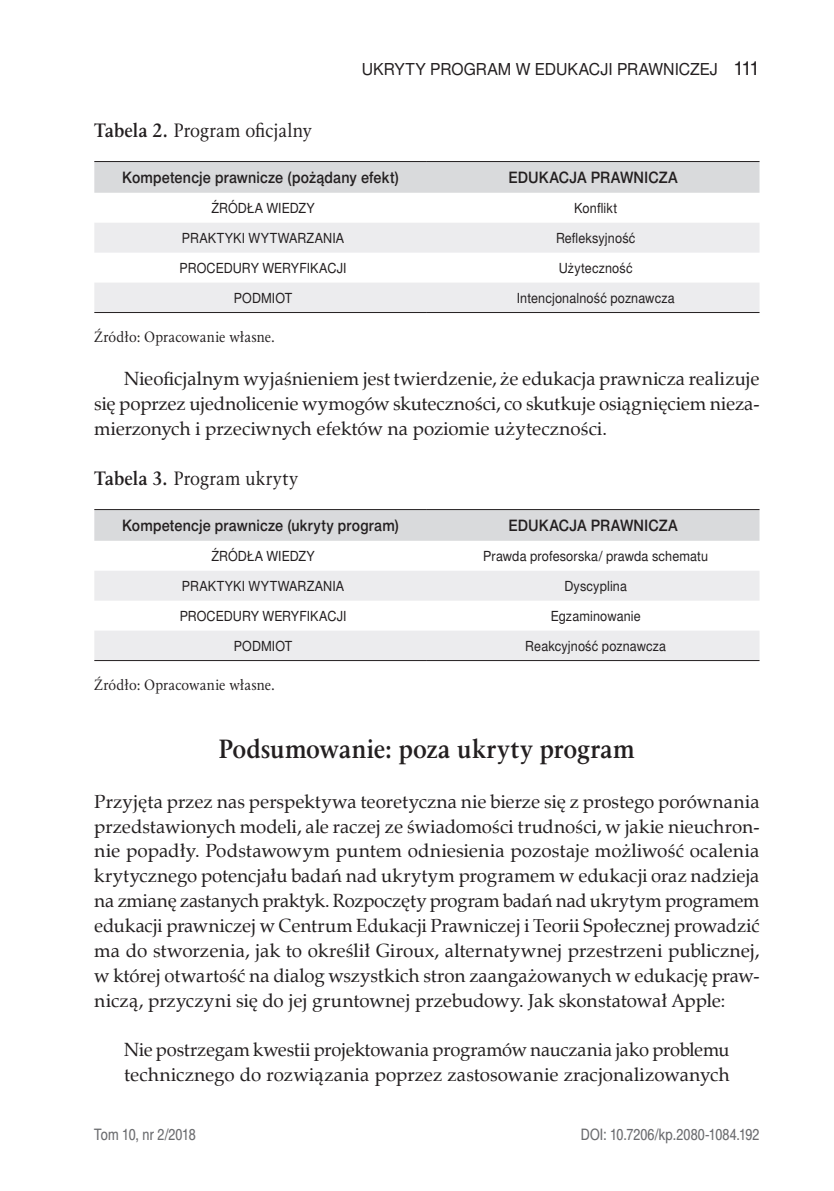
<style>
.page{position:relative;width:834px;height:1191px;background:#fff}
.page>*{position:absolute;margin:0;border:0;box-sizing:border-box;transform-origin:0 0}
.t1{font:700 26.25px "Classic EFN";color:#231f20;scale:.9 1}
.t2{font:19.25px "Classic EFN";letter-spacing:.015em;color:#231f20;scale:.9 1}
.t3{font:18.72px/24.8px "Zapf Calligr EU";letter-spacing:-.005em;color:#231f20;text-align:justify}
.t4{font:16.62px "Switzer EFN";letter-spacing:.005em;color:#231f20;scale:.95 1}
.t5{font:15.75px "Switzer EFN Medium";letter-spacing:.01em;color:#231f20;scale:.9 1}
.t6{font:15.75px "Switzer Cnd EFN";color:#6c6d70}
.t7{font:15.75px "Switzer Cnd EFN";letter-spacing:-.02em;color:#6c6d70}
.t8{font:14.88px "Classic EFN";letter-spacing:.005em;color:#231f20;scale:.9 1}
.t9{font:14px "Switzer EFN";letter-spacing:.015em;color:#231f20;scale:.9 1}
.s1{font-family:"Switzer Cnd EFN";font-size:19.25px}
.s2{font-weight:700}
</style>
<div class="page">
<svg style="left:94px;top:162px;width:665px;height:31px;background:#d9dadc"></svg>
<svg style="left:94px;top:223px;width:665px;height:89px;fill:#ececee"></svg>
<hr style="left:94px;top:161px;width:333px;height:1px;background:#231f20">
<hr style="left:427px;top:161px;width:332px;height:1px;background:#231f20">
<hr style="left:94px;top:312px;width:333px;height:1px;background:#231f20">
<hr style="left:427px;top:312px;width:332px;height:1px;background:#231f20">
<div style="left:94px;top:510px;width:665px;height:31px;background:#d9dadc"></div>
<svg style="left:94px;top:571px;width:665px;height:89px;fill:#ececee"></svg>
<hr style="left:94px;top:509px;width:333px;height:1px;background:#231f20">
<hr style="left:427px;top:509px;width:332px;height:1px;background:#231f20">
<hr style="left:94px;top:660px;width:333px;height:1px;background:#231f20">
<hr style="left:427px;top:660px;width:332px;height:1px;background:#231f20">
<p class="t4" style="left:361px;top:60px;width:420px">Ukryty program w edukacji prawniczej <span class="s1">111</span></p>
<p class="t2" style="left:94px;top:119px;width:243px"><span class="s2">Tabela 2.</span> Program oficjalny</p>
<p class="t5" style="left:122px;top:168px;width:309px">Kompetencje prawnicze (pożądany efekt)</p>
<p class="t5" style="left:508px;top:168px;width:190px">EDUKACJA PRAWNICZA</p>
<p class="t9" style="left:211px;top:200px;width:72px">ŹRÓDŁA WIEDZY</p>
<p class="t9" style="left:574px;top:200px;width:49px">Konflikt</p>
<p class="t9" style="left:182px;top:229px;width:38px">PRAKTYKI</p>
<p class="t9" style="left:248px;top:229px;width:13px">WYTW</p>
<p class="t9" style="left:289px;top:229px;width:63px">ARZANIA</p>
<p class="t9" style="left:556px;top:229px;width:90px">Refleksyjność</p>
<p class="t9" style="left:180px;top:259px;width:51px">PROCEDURY</p>
<p class="t9" style="left:262px;top:259px;width:12px">WERY</p>
<p class="t9" style="left:299px;top:259px;width:48px">FIKACJI</p>
<p class="t9" style="left:558px;top:259px;width:83px">Użyteczność</p>
<p class="t9" style="left:234px;top:289px;width:20px">PODMIOT</p>
<p class="t9" style="left:516px;top:289px;width:177px">I ntencjonalność poznawcza</p>
<p class="t8" style="left:94px;top:328px;width:202px">Źródło: Opracowanie własne.</p>
<p class="t3" style="left:94px;top:367px;width:666px;text-indent:30px">Nieoficjalnym wyjaśnieniem jest twierdzenie, że edukacja prawnicza realizuje się poprzez ujednolicenie wymogów skuteczności, co skutkuje osiągnięciem nieza&shy;mierzonych i przeciwnych efektów na poziomie użyteczności.</p>
<p class="t2" style="left:94px;top:467px;width:228px"><span class="s2">Tabela 3.</span> Program ukryty</p>
<p class="t5" style="left:122px;top:516px;width:309px">Kompetencje prawnicze (ukryty program)</p>
<p class="t5" style="left:508px;top:516px;width:190px">EDUKACJA PRAWNICZA</p>
<p class="t9" style="left:211px;top:547px;width:72px">ŹRÓDŁA WIEDZY</p>
<p class="t9" style="left:483px;top:547px;width:251px">Prawda profesorska/ prawda schematu</p>
<p class="t9" style="left:182px;top:577px;width:38px">PRAKTYKI</p>
<p class="t9" style="left:248px;top:577px;width:13px">WYTW</p>
<p class="t9" style="left:289px;top:577px;width:63px">ARZANIA</p>
<p class="t9" style="left:564px;top:577px;width:71px">Dyscyplina</p>
<p class="t9" style="left:180px;top:607px;width:51px">PROCEDURY</p>
<p class="t9" style="left:262px;top:607px;width:12px">WERY</p>
<p class="t9" style="left:299px;top:607px;width:48px">FIKACJI</p>
<p class="t9" style="left:550px;top:607px;width:101px">Egzaminowanie</p>
<p class="t9" style="left:234px;top:637px;width:20px">PODMIOT</p>
<p class="t9" style="left:525px;top:637px;width:158px">Reakcyjność poznawcza</p>
<p class="t8" style="left:94px;top:676px;width:202px">Źródło: Opracowanie własne.</p>
<h1 class="t1" style="left:219px;top:733px;width:463px">Podsumowanie: poza ukryty program</h1>
<p class="t3" style="left:94px;top:789px;width:666px">Przyjęta przez nas perspektywa teoretyczna nie bierze się z prostego porównania przedstawionych modeli, ale raczej ze świadomości trudności, w jakie nieuchron&shy;nie popadły. Podstawowym puntem odniesienia pozostaje możliwość ocalenia krytycznego potencjału badań nad ukrytym programem w edukacji oraz nadzieja na zmianę zastanych praktyk. Rozpoczęty program badań nad ukrytym programem edukacji prawniczej w Centrum Edukacji Prawniczej i Teorii Społecznej prowadzić ma do stworzenia, jak to określił Giroux, alternatywnej przestrzeni publicznej, w której otwartość na dialog wszystkich stron zaangażowanych w edukację praw&shy;niczą, przyczyni się do jej gruntownej przebudowy. Jak skonstatował Apple:</p>
<p class="t3" style="left:124px;top:1038px;width:607px">Nie postrzegam kwestii projektowania programów nauczania jako problemu technicznego do rozwiązania poprzez zastosowanie zracjonalizowanych</p>
<p class="t7" style="left:94px;top:1124px;width:103px">Tom 10, nr 2/2018</p>
<p class="t6" style="left:581px;top:1124px;width:180px">DOI: 10.7206/kp.2080-1084.192</p>
</div>
